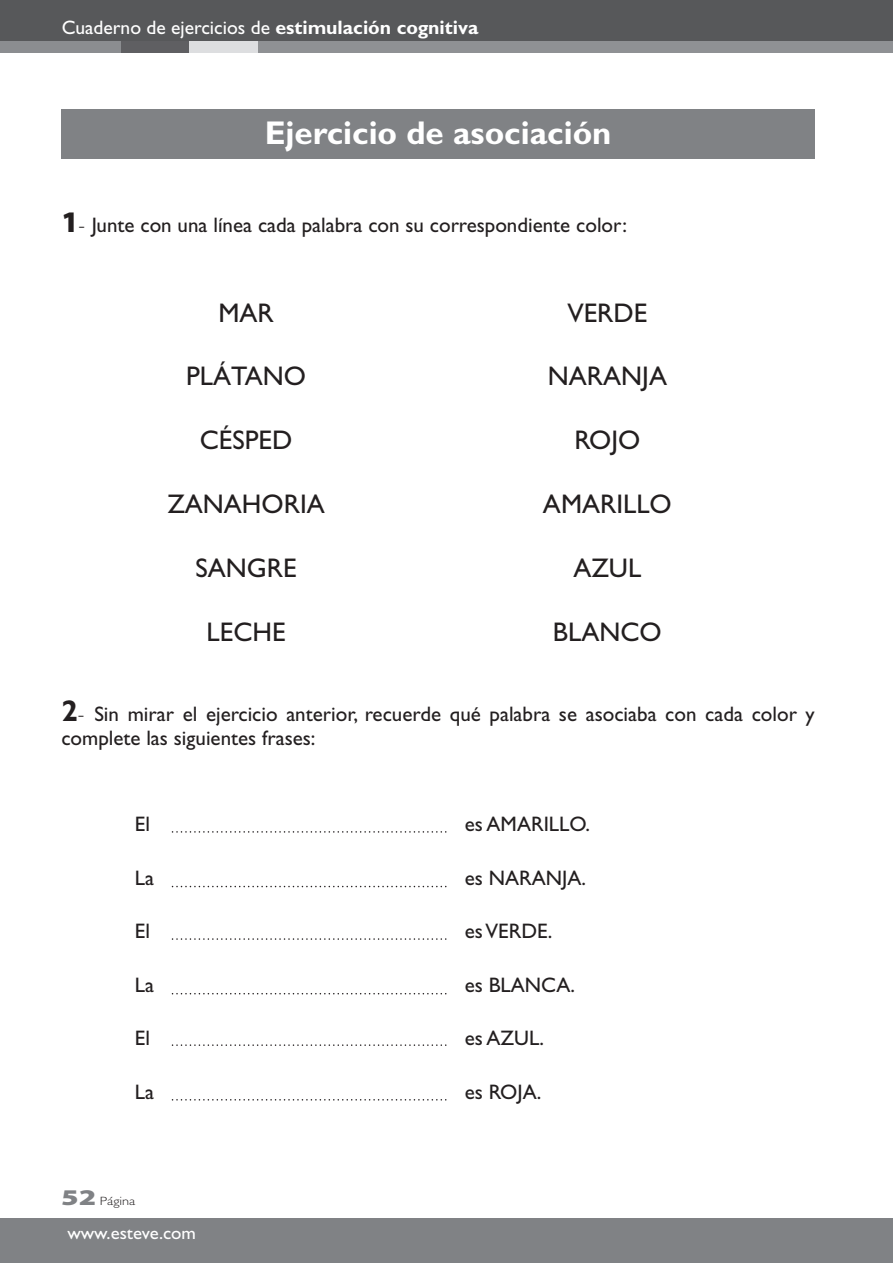
<style>
.page{position:relative;width:893px;height:1263px;background:#fff}
.page>*{position:absolute;margin:0;border:0;box-sizing:border-box;transform-origin:0 0}
.t1{font:700 33px "Gill Sans";color:#fff}
.t2{font:27px "Gill Sans";color:#231f20}
.t3{font:21px/24px "Gill Sans";color:#231f20}
.t4{font:19.5px "Gill Sans";color:#fff}
.t5{font:18px "Gill Sans";color:#fff;scale:1.04 1}
.t6{font:300 12px "Gill Sans";color:#231f20;scale:1.2 1}
.s1{font-weight:700}
.s2{font-family:"Myriad Pro";font-weight:900;font-size:30px}
.s3{font-weight:300}
.s4{font-weight:700;font-size:30px}
.s5{font-family:"Myriad Pro";font-weight:900;font-size:22.5px;color:#808285}
</style>
<div class="page">
<div style="left:0;top:0;width:893px;height:44px;background:#57585a"></div>
<div style="left:0;top:1218px;width:893px;height:45px;background:#808285"></div>
<div style="left:0;top:41px;width:122px;height:12px;background:#8b8d90"></div>
<div style="left:122px;top:41px;width:68px;height:12px;background:#5f5f62"></div>
<div style="left:190px;top:41px;width:68px;height:12px;background:#dddee0"></div>
<div style="left:258px;top:41px;width:635px;height:12px;background:#8f9194"></div>
<div style="left:61px;top:109px;width:754px;height:50px;background:#808285"></div>
<svg style="left:172px;top:831px;width:274px;height:2px"></svg>
<svg style="left:172px;top:938px;width:274px;height:2px"></svg>
<svg style="left:172px;top:1044px;width:274px;height:2px"></svg>
<svg style="left:172px;top:886px;width:274px;height:1px"></svg>
<svg style="left:172px;top:993px;width:274px;height:1px"></svg>
<svg style="left:172px;top:1099px;width:274px;height:1px"></svg>
<p class="t4" style="left:62px;top:17px;width:418px">Cuaderno de ejercicios de <span class="s1">estimulación cognitiva</span></p>
<h1 class="t1" style="left:265px;top:113px;width:348px">Ejercicio de asociación</h1>
<p class="t3" style="left:61px;top:213px;width:567px"><span class="s2">1</span><span class="s3">-</span> Junte con una línea cada palabra con su correspondiente color:</p>
<p class="t2" style="left:218px;top:297px;width:57px">MAR</p>
<p class="t2" style="left:567px;top:297px;width:81px">VERDE</p>
<p class="t2" style="left:186px;top:361px;width:121px">PLÁTANO</p>
<p class="t2" style="left:548px;top:361px;width:121px">NARANJA</p>
<p class="t2" style="left:200px;top:425px;width:94px">CÉSPED</p>
<p class="t2" style="left:574px;top:425px;width:67px">ROJO</p>
<p class="t2" style="left:167px;top:488px;width:159px">ZANAHORIA</p>
<p class="t2" style="left:543px;top:488px;width:130px">AMARILLO</p>
<p class="t2" style="left:196px;top:552px;width:103px">SANGRE</p>
<p class="t2" style="left:573px;top:552px;width:69px">AZUL</p>
<p class="t2" style="left:207px;top:616px;width:81px">LECHE</p>
<p class="t2" style="left:553px;top:616px;width:110px">BLANCO</p>
<p class="t3" style="left:61px;top:702px;width:755px"><span class="s4">2</span><span class="s3">-</span> Sin mirar el ejercicio anterior, recuerde qué palabra se asociaba con cada color y complete las siguientes frases:</p>
<p class="t3" style="left:135px;top:812px;width:17px">El</p>
<p class="t3" style="left:465px;top:812px;width:127px">es AMARILLO.</p>
<p class="t3" style="left:135px;top:865px;width:21px">La</p>
<p class="t3" style="left:465px;top:865px;width:123px">es NARANJA.</p>
<p class="t3" style="left:135px;top:919px;width:17px">El</p>
<p class="t3" style="left:465px;top:919px;width:89px">es VERDE.</p>
<p class="t3" style="left:135px;top:972px;width:21px">La</p>
<p class="t3" style="left:465px;top:972px;width:112px">es BLANCA.</p>
<p class="t3" style="left:135px;top:1026px;width:17px">El</p>
<p class="t3" style="left:465px;top:1026px;width:81px">es AZUL.</p>
<p class="t3" style="left:135px;top:1079px;width:21px">La</p>
<p class="t3" style="left:465px;top:1079px;width:78px">es ROJA.</p>
<p class="t6" style="left:61px;top:1194px;width:63px"><span class="s5">52</span> Página</p>
<p class="t5" style="left:67px;top:1222px;width:125px">www.esteve.com</p>
</div>
